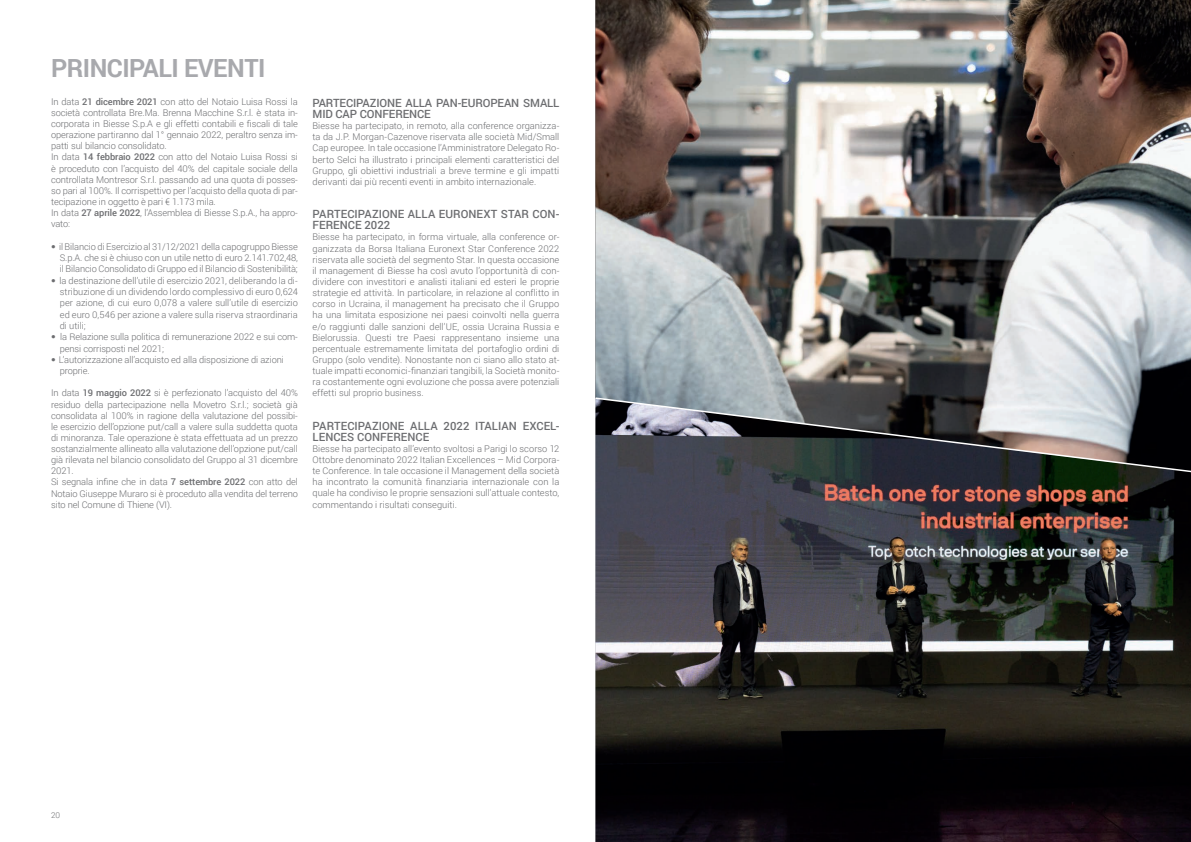
<style>
.page{position:relative;width:1191px;height:842px;background:#fff}
.page>*{position:absolute;margin:0;border:0;box-sizing:border-box;transform-origin:0 0}
.t1{font:700 25px "Roboto";letter-spacing:-.02em;color:#a8a9ad}
.corpo_del_testo_ligh{font:500 11.3px/11.1px "Roboto";letter-spacing:-.005em;color:#6c6d70}
.corpo_del_testo_ligh-2{font:300 9.3px/11.1px "Roboto";letter-spacing:-.01em;color:#6c6d70;text-align:justify}
.t2{font:300 8px "Roboto";color:#6c6d70}
.s1{font-weight:500}
.s2{font-family:"Helvetica Neue";font-weight:900}
</style>
<div class="page">
<img style="left:595px;top:475px;width:596px;height:367px">
<img style="left:595px;top:0;width:596px;height:396px">
<svg style="left:595px;top:396px;width:596px;height:79px;background:#56595c"></svg>
<p class="t1" style="left:51px;top:51px;width:216px">PRINCIPALI EVENTI</p>
<p class="corpo_del_testo_ligh-2" style="left:51px;top:96px;width:248px">In data <span class="s1">21 dicembre 2021</span> con atto del Notaio Luisa Rossi la società controllata Bre.Ma. Brenna Macchine S.r.l. è stata in&shy;corporata in Biesse S.p.A e gli effetti contabili e fiscali di tale operazione partiranno dal 1° gennaio 2022, peraltro senza im&shy;patti sul bilancio consolidato.</p>
<p class="corpo_del_testo_ligh-2" style="left:51px;top:151px;width:248px">In data <span class="s1">14 febbraio 2022</span> con atto del Notaio Luisa Rossi si è proceduto con l’acquisto del 40% del capitale sociale della controllata Montresor S.r.l. passando ad una quota di posses&shy;so pari al 100%. Il corrispettivo per l’acquisto della quota di par&shy;tecipazione in oggetto è pari € 1.173 mila.</p>
<p class="corpo_del_testo_ligh-2" style="left:51px;top:207px;width:248px">In data <span class="s1">27 aprile 2022</span>, l’Assemblea di Biesse S.p.A., ha appro&shy;vato:</p>
<p class="corpo_del_testo_ligh-2" style="left:60px;top:240px;width:240px;text-indent:-9px"><span class="s2">•</span> il Bilancio di Esercizio al 31/12/2021 della capogruppo Biesse S.p.A. che si è chiuso con un utile netto di euro 2.141.702,48, il Bilancio Consolidato di Gruppo ed il Bilancio di Sostenibilità;</p>
<p class="corpo_del_testo_ligh-2" style="left:60px;top:274px;width:240px;text-indent:-9px"><span class="s2">•</span> la destinazione dell’utile di esercizio 2021, deliberando la di&shy;stribuzione di un dividendo lordo complessivo di euro 0,624 per azione, di cui euro 0,078 a valere sull’utile di esercizio ed euro 0,546 per azione a valere sulla riserva straordinaria di utili;</p>
<p class="corpo_del_testo_ligh-2" style="left:60px;top:331px;width:240px;text-indent:-9px"><span class="s2">•</span> la Relazione sulla politica di remunerazione 2022 e sui com&shy;pensi corrisposti nel 2021;</p>
<p class="corpo_del_testo_ligh-2" style="left:51px;top:354px;width:234px"><span class="s2">•</span> L’autorizzazione all’acquisto ed alla disposizione di azioni</p>
<p class="corpo_del_testo_ligh-2" style="left:60px;top:365px;width:32px">proprie.</p>
<p class="corpo_del_testo_ligh-2" style="left:51px;top:387px;width:248px">In data <span class="s1">19 maggio 2022</span> si è perfezionato l’acquisto del 40% residuo della partecipazione nella Movetro S.r.l.; società già consolidata al 100% in ragione della valutazione del possibi&shy;le esercizio dell’opzione put/call a valere sulla suddetta quota di minoranza. Tale operazione è stata effettuata ad un prezzo sostanzialmente allineato alla valutazione dell’opzione put/call già rilevata nel bilancio consolidato del Gruppo al 31 dicembre 2021.</p>
<p class="corpo_del_testo_ligh-2" style="left:51px;top:476px;width:248px">Si segnala infine che in data <span class="s1">7 settembre 2022</span> con atto del Notaio Giuseppe Muraro si è proceduto alla vendita del terreno sito nel Comune di Thiene (VI).</p>
<p class="corpo_del_testo_ligh" style="left:312px;top:97px;width:248px">PARTECIPAZIONE ALLA PAN-EUROPEAN SMALL<br>MID CAP CONFERENCE</p>
<p class="corpo_del_testo_ligh-2" style="left:312px;top:120px;width:248px">Biesse ha partecipato, in remoto, alla conference organizza&shy;ta da J.P. Morgan-Cazenove riservata alle società Mid/Small Cap europee. In tale occasione l’Amministratore Delegato Ro&shy;berto Selci ha illustrato i principali elementi caratteristici del Gruppo, gli obiettivi industriali a breve termine e gli impatti derivanti dai più recenti eventi in ambito internazionale.</p>
<p class="corpo_del_testo_ligh" style="left:312px;top:208px;width:248px">PARTECIPAZIONE ALLA EURONEXT STAR CON-<br>FERENCE 2022</p>
<p class="corpo_del_testo_ligh-2" style="left:312px;top:231px;width:248px">Biesse ha partecipato, in forma virtuale, alla conference or&shy;ganizzata da Borsa Italiana Euronext Star Conference 2022 riservata alle società del segmento Star. In questa occasione il management di Biesse ha così avuto l’opportunità di con&shy;dividere con investitori e analisti italiani ed esteri le proprie strategie ed attività. In particolare, in relazione al conflitto in corso in Ucraina, il management ha precisato che il Gruppo ha una limitata esposizione nei paesi coinvolti nella guerra e/o raggiunti dalle sanzioni dell’UE, ossia Ucraina Russia e Bielorussia. Questi tre Paesi rappresentano insieme una percentuale estremamente limitata del portafoglio ordini di Gruppo (solo vendite). Nonostante non ci siano allo stato at&shy;tuale impatti economici-finanziari tangibili, la Società monito&shy;ra costantemente ogni evoluzione che possa avere potenziali effetti sul proprio business.</p>
<p class="corpo_del_testo_ligh" style="left:312px;top:420px;width:248px">PARTECIPAZIONE ALLA 2022 ITALIAN EXCEL-<br>LENCES CONFERENCE</p>
<p class="corpo_del_testo_ligh-2" style="left:312px;top:443px;width:248px">Biesse ha partecipato all’evento svoltosi a Parigi lo scorso 12<br>Ottobre denominato 2022 Italian Excellences – Mid Corpora&shy;te Conference. In tale occasione il Management della società ha incontrato la comunità finanziaria internazionale con la quale ha condiviso le proprie sensazioni sull’attuale contesto, commentando i risultati conseguiti.</p>
<p class="t2" style="left:51px;top:809px;width:11px">20</p>
</div>
